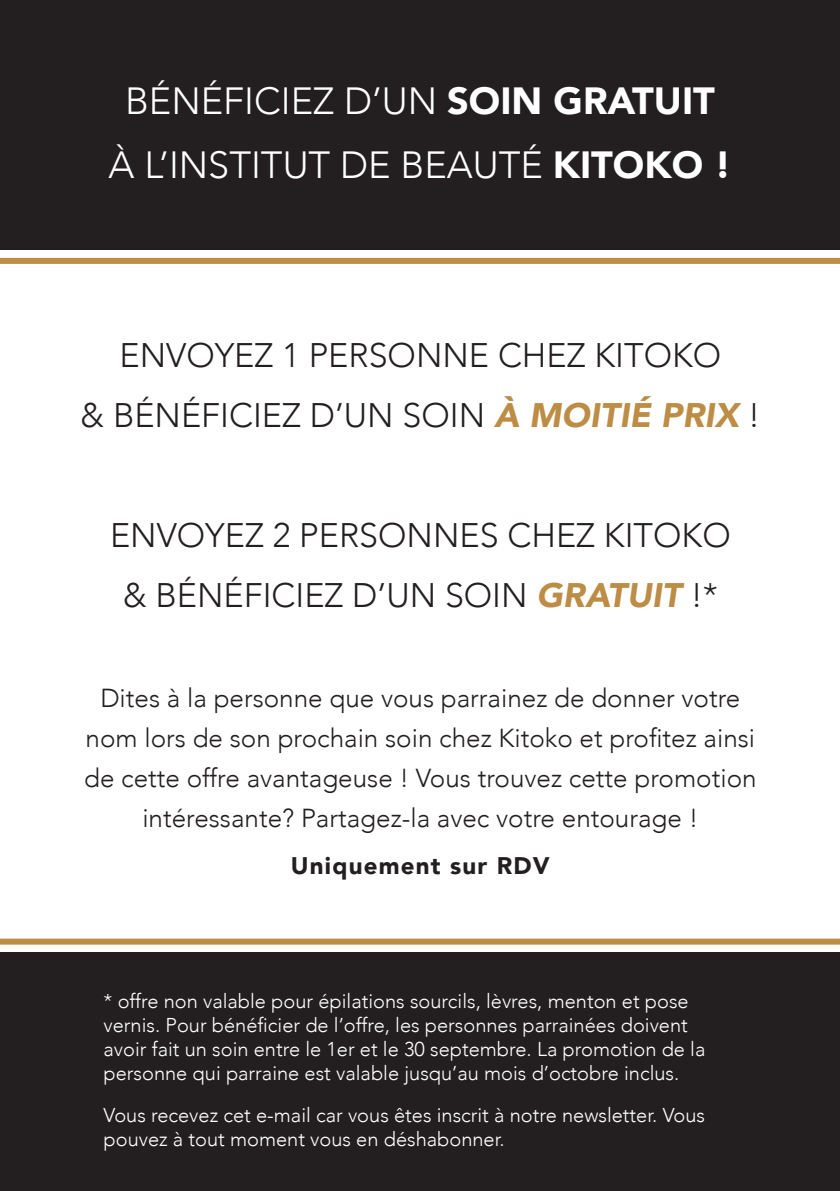
<style>
.page{position:relative;width:840px;height:1191px;background:#fff}
.page>*{position:absolute;margin:0;border:0;box-sizing:border-box;transform-origin:0 0}
.t1{font:300 37.8px/63.6px "Avenir";color:#fff;text-align:center}
.t2{font:300 34px/60px "Avenir";color:#231f20;text-align:center}
.t3{font:300 26px/40px "Avenir";color:#231f20;text-align:center}
.t4{font:900 24px "Avenir";letter-spacing:.05em;color:#231f20}
.t5{font:300 20px/24px "Avenir";color:#fff}
.s1{font-weight:900}
.s2{font-weight:900;font-style:italic;color:#bd8c45}
</style>
<div class="page">
<svg style="left:0;top:249px;width:839px;height:15px"></svg>
<div style="left:0;top:0;width:839px;height:249px;background:#231f20"></div>
<div style="left:0;top:938px;width:839px;height:253px;background:#231f20"></div>
<h1 class="t1" style="left:109px;top:70px;width:624px">BÉNÉFICIEZ D’UN <span class="s1">SOIN GRATUIT<br></span>À L’INSTITUT DE BEAUTÉ <span class="s1">KITOKO !</span></h1>
<h2 class="t2" style="left:80px;top:325px;width:681px">ENVOYEZ 1 PERSONNE CHEZ KITOKO<br>&amp; BÉNÉFICIEZ D’UN SOIN <span class="s2">À MOITIÉ PRIX</span> !</h2>
<h2 class="t2" style="left:110px;top:505px;width:621px">ENVOYEZ 2 PERSONNES CHEZ KITOKO &amp; BÉNÉFICIEZ D’UN SOIN <span class="s2">GRATUIT</span> !*</h2>
<h3 class="t3" style="left:84px;top:678px;width:673px">Dites à la personne que vous parrainez de donner votre nom lors de son prochain soin chez Kitoko et profitez ainsi de cette offre avantageuse ! Vous trouvez cette promotion intéressante? Partagez-la avec votre entourage !</h3>
<p class="t4" style="left:291px;top:845px;width:260px">Uniquement sur RDV</p>
<p class="t5" style="left:103px;top:989px;width:603px">* offre non valable pour épilations sourcils, lèvres, menton et pose vernis. Pour bénéficier de l’offre, les personnes parrainées doivent avoir fait un soin entre le 1er et le 30 septembre. La promotion de la personne qui parraine est valable jusqu’au mois d’octobre inclus.</p>
<p class="t5" style="left:103px;top:1103px;width:602px">Vous recevez cet e-mail car vous êtes inscrit à notre newsletter. Vous pouvez à tout moment vous en déshabonner.</p>
</div>
